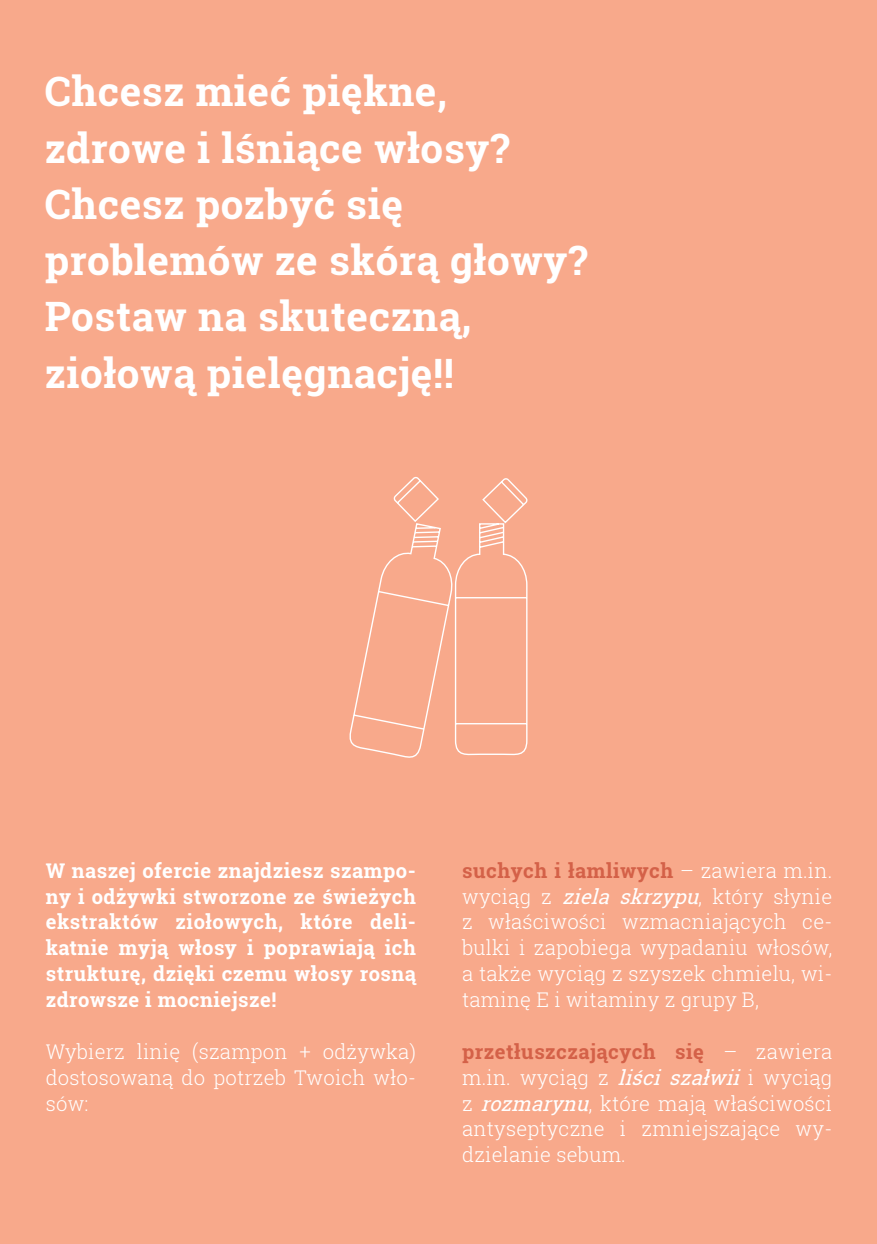
<style>
.page{position:relative;width:877px;height:1244px;background:#fff}
.page>*{position:absolute;margin:0;border:0;box-sizing:border-box;transform-origin:0 0}
.t1{font:700 40.5px/56.2px "Roboto Slab";letter-spacing:.015em;color:#fff}
.t2{font:300 20.25px/25.9px "Roboto Slab";letter-spacing:.01em;color:#fff;text-align:justify}
.t3{font:700 20.25px/25.9px "Roboto Slab";letter-spacing:.025em;color:#fff;text-align:justify}
.s1{font-weight:700;color:#d46148}
.s2{font-weight:400;font-style:italic}
</style>
<div class="page">
<div style="left:0;top:0;width:876px;height:1244px;background:#f8a98b"></div>
<svg style="left:349px;top:476px;width:179px;height:282px"></svg>
<h1 class="t1" style="left:45px;top:63px;width:544px">Chcesz mieć piękne, zdrowe i lśniące włosy?<br>Chcesz pozbyć się problemów ze skórą głowy?<br>Postaw na skuteczną, ziołową pielęgnację!!</h1>
<p class="t3" style="left:46px;top:857px;width:371px">W naszej ofercie znajdziesz szampo&shy;ny i odżywki stworzone ze świeżych ekstraktów ziołowych, które deli&shy;katnie myją włosy i poprawiają ich strukturę, dzięki czemu włosy rosną zdrowsze i mocniejsze!</p>
<p class="t2" style="left:46px;top:1038px;width:371px">Wybierz linię (szampon + odżywka) dostosowaną do potrzeb Twoich wło&shy;sów:</p>
<p class="t2" style="left:462px;top:857px;width:371px"><span class="s1">suchych i łamliwych</span> – zawiera m.in. wyciąg z <span class="s2">ziela skrzypu</span>, który słynie z właściwości wzmacniających ce&shy;bulki i zapobiega wypadaniu włosów, a także wyciąg z szyszek chmielu, wi&shy;taminę E i witaminy z grupy B,</p>
<p class="t2" style="left:462px;top:1038px;width:371px"><span class="s1">przetłuszczających się</span> – zawiera m.in. wyciąg z <span class="s2">liści szałwii</span> i wyciąg z <span class="s2">rozmarynu</span>, które mają właściwości antyseptyczne i zmniejszające wy&shy;dzielanie sebum.</p>
</div>
